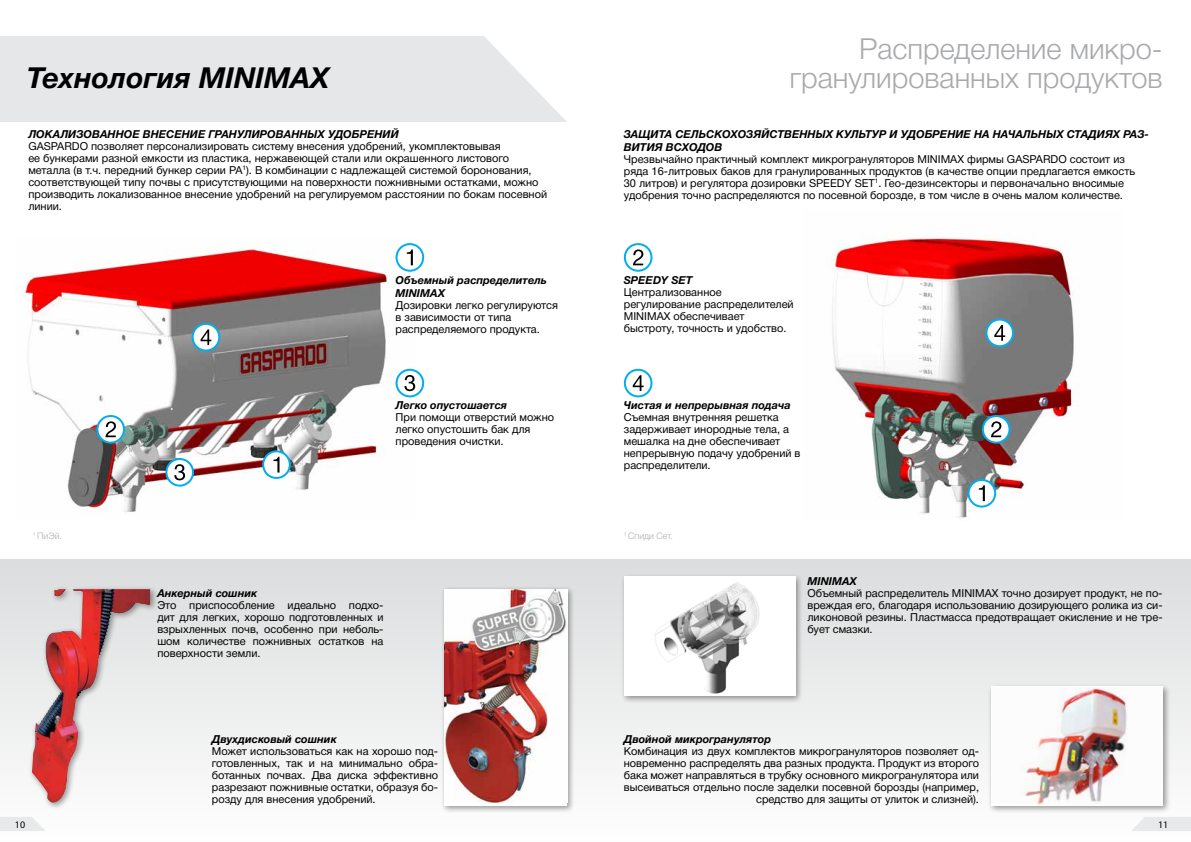
<style>
.page{position:relative;width:1191px;height:842px;background:#fff}
.page>*{position:absolute;margin:0;border:0;box-sizing:border-box;transform-origin:0 0}
.t1{font:300 29px/29px "Helvetica Neue Cyr";color:#a7a9ac;text-align:right}
.t2{font:italic 700 29px "Helvetica Neue Cyr";color:#000}
.t3{font:11px/12px "Helvetica Neue Cyr";color:#000}
.t4{font:italic 700 11px/13.2px "Helvetica Neue Cyr";color:#000}
.t5{font:10px "Myriad Pro";color:#000}
.t6{font:300 9px "Helvetica Neue Cyr";color:#adadad}
</style>
<div class="page">
<div style="left:0;top:560px;width:1191px;height:282px;background:linear-gradient(to bottom,#dbdddd,#fefefe)"></div>
<svg style="left:0;top:36px;width:567px;height:86px;fill:#e6e7e8"></svg>
<div style="left:28px;top:586px;width:130px;height:224px;background:#000;opacity:.4"></div>
<img style="left:32px;top:589px;width:78px;height:215px">
<img style="left:15px;top:243px;width:401px;height:269px">
<img style="left:827px;top:233px;width:253px;height:285px">
<div style="left:441px;top:586px;width:134px;height:228px;background:#000;opacity:.4"></div>
<img style="left:444px;top:589px;width:123px;height:213px">
<div style="left:620px;top:573px;width:183px;height:131px;background:#000;opacity:.4"></div>
<div style="left:624px;top:577px;width:171px;height:119px;background:#fff"></div>
<img style="left:655px;top:582px;width:105px;height:112px">
<div style="left:987px;top:683px;width:183px;height:131px;background:#000;opacity:.4"></div>
<img style="left:991px;top:687px;width:171px;height:119px">
<svg style="left:396px;top:244px;width:27px;height:27px"></svg>
<div style="left:395px;top:243px;width:29px;height:29px;border:2px solid #00aeef;border-radius:50%"></div>
<svg style="left:407px;top:249px;width:6px;height:16px"></svg>
<svg style="left:625px;top:244px;width:26px;height:27px"></svg>
<div style="left:624px;top:243px;width:28px;height:29px;border:2px solid #00aeef;border-radius:50%"></div>
<svg style="left:633px;top:249px;width:10px;height:16px"></svg>
<svg style="left:396px;top:370px;width:27px;height:26px"></svg>
<div style="left:395px;top:369px;width:29px;height:28px;border:2px solid #00aeef;border-radius:50%"></div>
<svg style="left:404px;top:375px;width:11px;height:16px"></svg>
<svg style="left:625px;top:370px;width:26px;height:26px"></svg>
<div style="left:624px;top:369px;width:28px;height:28px;border:2px solid #00aeef;border-radius:50%"></div>
<svg style="left:632px;top:375px;width:11px;height:16px"></svg>
<svg style="left:968px;top:480px;width:27px;height:27px"></svg>
<div style="left:967px;top:479px;width:29px;height:29px;border:2px solid #00aeef;border-radius:50%"></div>
<svg style="left:978px;top:485px;width:7px;height:16px"></svg>
<svg style="left:982px;top:416px;width:27px;height:27px"></svg>
<div style="left:981px;top:415px;width:29px;height:29px;border:2px solid #00aeef;border-radius:50%"></div>
<svg style="left:991px;top:421px;width:10px;height:16px"></svg>
<svg style="left:986px;top:320px;width:27px;height:26px"></svg>
<div style="left:985px;top:319px;width:29px;height:28px;border:2px solid #00aeef;border-radius:50%"></div>
<svg style="left:994px;top:325px;width:11px;height:16px"></svg>
<svg style="left:193px;top:324px;width:26px;height:26px"></svg>
<div style="left:192px;top:323px;width:28px;height:28px;border:2px solid #00aeef;border-radius:50%"></div>
<svg style="left:201px;top:329px;width:10px;height:16px"></svg>
<svg style="left:263px;top:451px;width:27px;height:27px"></svg>
<div style="left:262px;top:450px;width:29px;height:29px;border:2px solid #00aeef;border-radius:50%"></div>
<svg style="left:273px;top:457px;width:6px;height:15px"></svg>
<svg style="left:97px;top:416px;width:27px;height:27px"></svg>
<div style="left:96px;top:415px;width:29px;height:29px;border:2px solid #00aeef;border-radius:50%"></div>
<svg style="left:105px;top:421px;width:11px;height:16px"></svg>
<svg style="left:166px;top:459px;width:27px;height:27px"></svg>
<div style="left:165px;top:458px;width:29px;height:29px;border:2px solid #00aeef;border-radius:50%"></div>
<svg style="left:174px;top:464px;width:11px;height:16px"></svg>
<svg style="left:0;top:817px;width:46px;height:14px"></svg>
<svg style="left:1131px;top:817px;width:60px;height:14px"></svg>
<h1 class="t2" style="left:27px;top:62px;width:304px">Технология MINIMAX</h1>
<p class="t4" style="left:28px;top:127px;width:372px">ЛОКАЛИЗОВАННОЕ ВНЕСЕНИЕ ГРАНУЛИРОВАННЫХ УДОБРЕНИЙ</p>
<p class="t3" style="left:28px;top:140px;width:520px">GASPARDO позволяет персонализировать систему внесения удобрений, укомплектовывая<br>ее бункерами разной емкости из пластика, нержавеющей стали или окрашенного листового металла (в т.ч. передний бункер серии PA<sup>1</sup>). В комбинации с надлежащей системой боронования, соответствующей типу почвы с присутствующими на поверхности пожнивными остатками, можно производить локализованное внесение удобрений на регулируемом расстоянии по бокам посевной линии.</p>
<p class="t4" style="left:395px;top:273px;width:153px">Объемный распределитель<br>MINIMAX</p>
<p class="t3" style="left:395px;top:299px;width:164px">Дозировки легко регулируются в зависимости от типа распределяемого продукта.</p>
<p class="t6" style="left:33px;top:531px;width:31px"><sup>1</sup> ПиЭй.</p>
<p class="t4" style="left:395px;top:398px;width:113px">Легко опустошается</p>
<p class="t3" style="left:395px;top:411px;width:160px">При помощи отверстий можно легко опустошить бак для проведения очистки.</p>
<p class="t4" style="left:157px;top:587px;width:101px">Анкерный сошник</p>
<p class="t3" style="left:157px;top:599px;width:228px;text-align:justify">Это приспособление идеально подхо&shy;дит для легких, хорошо подготовленных и взрыхленных почв, особенно при неболь&shy;шом количестве пожнивных остатков на поверхности земли.</p>
<p class="t4" style="left:212px;top:732px;width:126px">Двухдисковый сошник</p>
<p class="t3" style="left:212px;top:745px;width:228px;text-align:justify">Может использоваться как на хорошо под&shy;готовленных, так и на минимально обра&shy;ботанных почвах. Два диска эффективно разрезают пожнивные остатки, образуя бо&shy;розду для внесения удобрений.</p>
<h1 class="t1" style="left:789px;top:35px;width:374px">Распределение микро&shy;гранулированных продуктов</h1>
<p class="t4" style="left:624px;top:127px;width:526px">ЗАЩИТА СЕЛЬСКОХОЗЯЙСТВЕННЫХ КУЛЬТУР И УДОБРЕНИЕ НА НАЧАЛЬНЫХ СТАДИЯХ РАЗ-<br>ВИТИЯ ВСХОДОВ</p>
<p class="t3" style="left:624px;top:153px;width:513px">Чрезвычайно практичный комплект микрогрануляторов MINIMAX фирмы GASPARDO состоит из ряда 16-литровых баков для гранулированных продуктов (в качестве опции предлагается емкость 30 литров) и регулятора дозировки SPEEDY SET<sup>1</sup>. Гео-дезинсекторы и первоначально вносимые удобрения точно распределяются по посевной борозде, в том числе в очень малом количестве.</p>
<p class="t4" style="left:624px;top:273px;width:70px">SPEEDY SET</p>
<p class="t3" style="left:624px;top:286px;width:171px">Централизованное регулирование распределителей<br>MINIMAX обеспечивает быстроту, точность и удобство.</p>
<p class="t4" style="left:624px;top:398px;width:168px">Чистая и непрерывная подача</p>
<p class="t3" style="left:624px;top:411px;width:178px">Съемная внутренняя решетка задерживает инородные тела, а мешалка на дне обеспечивает непрерывную подачу удобрений в распределители.</p>
<p class="t6" style="left:624px;top:531px;width:51px"><sup>1</sup> Спиди Сет.</p>
<p class="t4" style="left:807px;top:574px;width:51px">MINIMAX</p>
<p class="t3" style="left:807px;top:587px;width:357px;text-align:justify">Объемный распределитель MINIMAX точно дозирует продукт, не по&shy;вреждая его, благодаря использованию дозирующего ролика из си&shy;ликоновой резины. Пластмасса предотвращает окисление и не тре&shy;бует смазки.</p>
<p class="t4" style="left:624px;top:732px;width:149px">Двойной микрогранулятор</p>
<p class="t3" style="left:624px;top:745px;width:357px;text-align:right">Комбинация из двух комплектов микрогрануляторов позволяет од&shy;новременно распределять два разных продукта. Продукт из второго бака может направляться в трубку основного микрогранулятора или высеиваться отдельно после заделки посевной борозды (например, средство для защиты от улиток и слизней).</p>
<p class="t5" style="left:15px;top:818px;width:12px">10</p>
<p class="t5" style="left:1158px;top:818px;width:12px">11</p>
</div>
